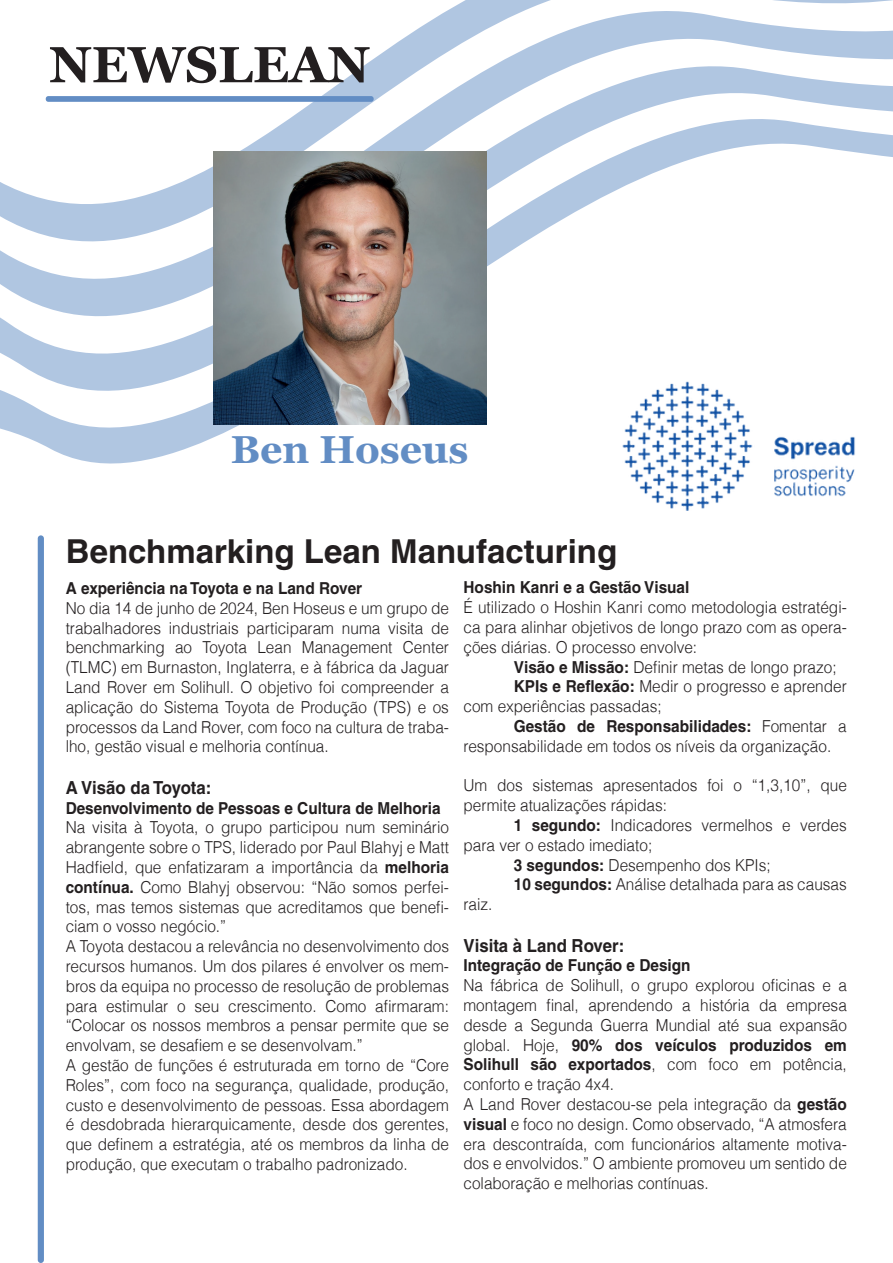
<style>
.page{position:relative;width:893px;height:1263px;background:#fff}
.page>*{position:absolute;margin:0;border:0;box-sizing:border-box;transform-origin:0 0}
.t1{font:700 50.55px "Georgia";color:#231f20}
.t2{font:700 39px "Georgia";color:#628dc4}
.t3{font:700 33px "Helvetica";color:#231f20}
.t4{font:700 18px "Helvetica";color:#231f20;scale:.93 1}
.t5{font:300 16.5px/19.8px "Helvetica";color:#231f20;scale:.93 1}
.t6{font:700 16.5px "Helvetica";color:#231f20;scale:.93 1}
.s1{font-weight:700}
.s2{font-weight:300}
</style>
<div class="page">
<div style="left:38px;top:535px;width:6px;height:728px;background:#628dc4;border-radius:3px"></div>
<svg style="left:0;top:409px;width:689px;height:102px"></svg>
<svg style="left:0;top:316px;width:487px;height:93px"></svg>
<svg style="left:0;top:241px;width:526px;height:75px"></svg>
<svg style="left:0;top:0;width:893px;height:241px"></svg>
<img style="left:213px;top:152px;width:273px;height:273px">
<div style="left:46px;top:96px;width:328px;height:6px;background:#628dc4;border-radius:3px"></div>
<img style="left:615px;top:381px;width:240px;height:129px">
<h1 class="t1" style="left:49px;top:32px;width:322px">NEWSLEAN</h1>
<h2 class="t2" style="left:231px;top:424px;width:239px">Ben Hoseus</h2>
<h3 class="t3" style="left:66px;top:531px;width:553px">Benchmarking Lean Manufacturing</h3>
<p class="t6" style="left:66px;top:578px;width:320px">A experiência na Toyota e na Land Rover</p>
<p class="t5" style="left:66px;top:597px;width:414px;text-align:justify">No dia 14 de junho de 2024, Ben Hoseus e um grupo de trabalhadores industriais participaram numa visita de benchmarking ao Toyota Lean Management Center (TLMC) em Burnaston, Inglaterra, e à fábrica da Jaguar Land Rover em Solihull. O objetivo foi compreender a aplicação do Sistema Toyota de Produção (TPS) e os processos da Land Rover, com foco na cultura de traba&shy;lho, gestão visual e melhoria contínua.</p>
<p class="t4" style="left:66px;top:776px;width:158px">A Visão da Toyota:</p>
<p class="t6" style="left:66px;top:798px;width:405px">Desenvolvimento de Pessoas e Cultura de Melhoria</p>
<p class="t5" style="left:66px;top:817px;width:414px">Na visita à Toyota, o grupo participou num seminário abrangente sobre o TPS, liderado por Paul Blahyj e Matt Hadfield, que enfatizaram a importância da <span class="s1">melhoria contínua.</span> Como Blahyj observou: “Não somos perfei&shy;tos, mas temos sistemas que acreditamos que benefi&shy;ciam o vosso negócio.”<br>A Toyota destacou a relevância no desenvolvimento dos recursos humanos. Um dos pilares é envolver os mem&shy;bros da equipa no processo de resolução de problemas para estimular o seu crescimento. Como afirmaram: “Colocar os nossos membros a pensar permite que se envolvam, se desafiem e se desenvolvam.”<br>A gestão de funções é estruturada em torno de “Core Roles”, com foco na segurança, qualidade, produção, custo e desenvolvimento de pessoas. Essa abordagem é desdobrada hierarquicamente, desde dos gerentes, que definem a estratégia, até os membros da linha de produção, que executam o trabalho padronizado.</p>
<p class="t6" style="left:463px;top:577px;width:244px">Hoshin Kanri e a Gestão Visual</p>
<p class="t5" style="left:463px;top:597px;width:414px;text-align:justify">É utilizado o Hoshin Kanri como metodologia estratégi&shy;ca para alinhar objetivos de longo prazo com as opera&shy;ções diárias. O processo envolve:</p>
<p class="t5" style="left:514px;top:656px;width:349px"><span class="s1">Visão e Missão:</span> Definir metas de longo prazo;</p>
<p class="t5" style="left:514px;top:676px;width:360px"><span class="s1">KPIs e Reflexão:</span> Medir o progresso e aprender</p>
<p class="t5" style="left:463px;top:696px;width:215px">com experiências passadas;</p>
<p class="t6" style="left:514px;top:716px;width:360px">Gestão de Responsabilidades: <span class="s2">Fomentar a</span></p>
<p class="t5" style="left:463px;top:735px;width:397px">responsabilidade em todos os níveis da organização.</p>
<p class="t5" style="left:463px;top:775px;width:414px">Um dos sistemas apresentados foi o “1,3,10”, que permite atualizações rápidas:</p>
<p class="t5" style="left:514px;top:814px;width:360px"><span class="s1">1 segundo:</span> Indicadores vermelhos e verdes</p>
<p class="t5" style="left:463px;top:834px;width:204px">para ver o estado imediato;</p>
<p class="t5" style="left:514px;top:854px;width:278px"><span class="s1">3 segundos:</span> Desempenho dos KPIs;</p>
<p class="t5" style="left:514px;top:874px;width:360px"><span class="s1">10 segundos:</span> Análise detalhada para as causas</p>
<p class="t5" style="left:463px;top:894px;width:33px">raiz.</p>
<p class="t4" style="left:463px;top:934px;width:174px">Visita à Land Rover:</p>
<p class="t6" style="left:463px;top:955px;width:246px">Integração de Função e Design</p>
<p class="t5" style="left:463px;top:975px;width:414px">Na fábrica de Solihull, o grupo explorou oficinas e a montagem final, aprendendo a história da empresa desde a Segunda Guerra Mundial até sua expansão global. Hoje, <span class="s1">90% dos veículos produzidos em Solihull são exportados</span>, com foco em potência, conforto e tração 4x4.<br>A Land Rover destacou-se pela integração da <span class="s1">gestão visual</span> e foco no design. Como observado, “A atmosfera era descontraída, com funcionários altamente motiva&shy;dos e envolvidos.” O ambiente promoveu um sentido de colaboração e melhorias contínuas.</p>
</div>
